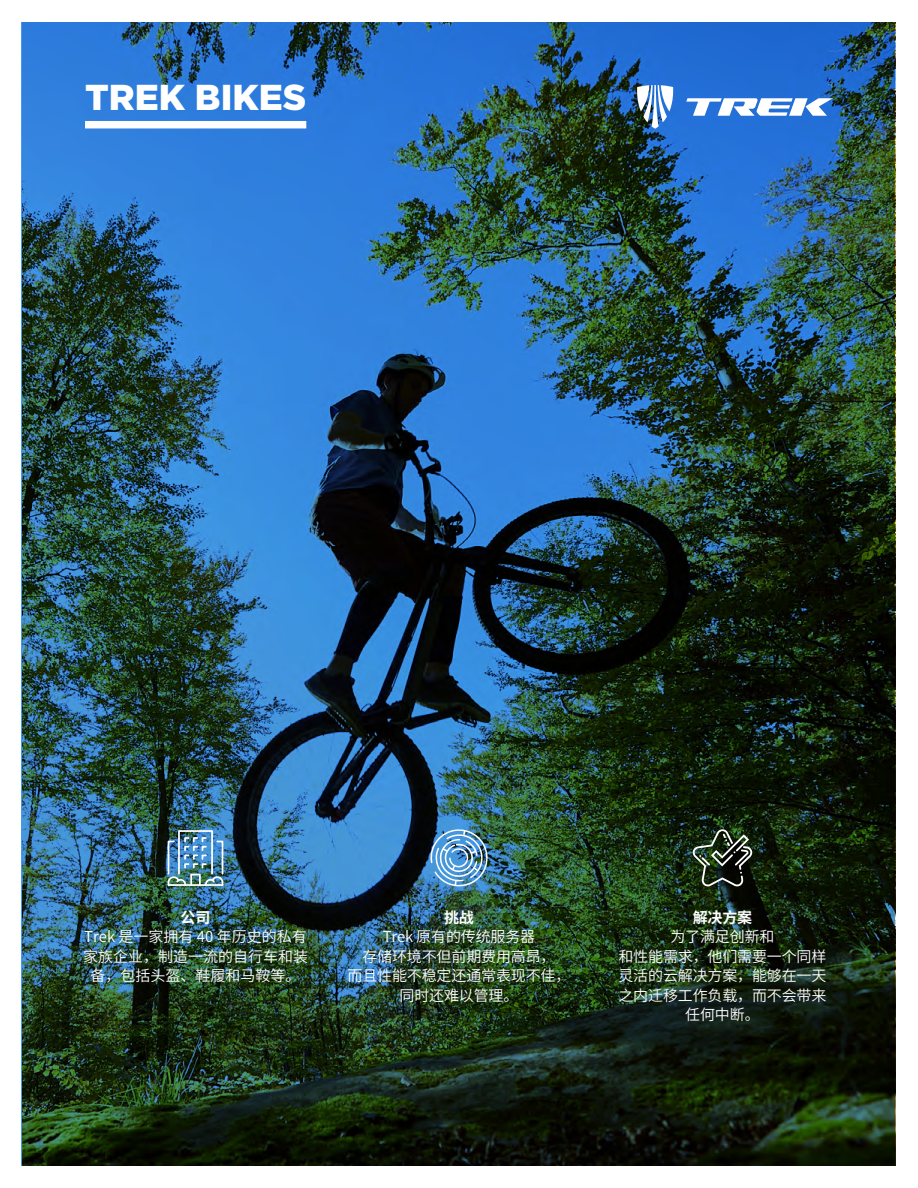
<style>
.page{position:relative;width:918px;height:1188px;background:#fff}
.page>*{position:absolute;margin:0;border:0;box-sizing:border-box;transform-origin:0 0}
.t1{font:900 36px "Gotham";color:#fff}
.t2{font:15px/19.5px "Source Han Sans CN";letter-spacing:-.01em;color:#fff;text-align:center}
.t3{font:700 15px "Source Han Sans CN";letter-spacing:-.01em;color:#fff}
</style>
<div class="page">
<img style="left:21px;top:22px;width:874px;height:1144px">
<svg style="left:637px;top:85px;width:37px;height:44px"></svg>
<svg style="left:686px;top:98px;width:147px;height:18px"></svg>
<div style="left:85px;top:121px;width:221px;height:7px;background:#fff"></div>
<img style="left:430px;top:829px;width:58px;height:58px">
<div style="left:178px;top:830px;width:35px;height:45px;border:2px solid #fff"></div>
<img style="left:167px;top:836px;width:57px;height:51px">
<svg style="left:692px;top:829px;width:61px;height:58px;background:#384534"></svg>
<h1 class="t1" style="left:85px;top:73px;width:223px">TREK BIKES</h1>
<p class="t3" style="left:181px;top:909px;width:31px">公司</p>
<p class="t2" style="left:83px;top:927px;width:226px">Trek 是一家拥有 40 年历史的私有家族企业，制造一流的自行车和装备，包括头盔、鞋履和马鞍等。</p>
<p class="t3" style="left:444px;top:909px;width:31px">挑战</p>
<p class="t2" style="left:348px;top:927px;width:224px">Trek 原有的传统服务器<br>存储环境不但前期费用高昂，<br>而且性能不稳定还通常表现不佳，同时还难以管理。</p>
<p class="t3" style="left:693px;top:909px;width:61px">解决方案</p>
<p class="t2" style="left:618px;top:927px;width:210px">为了满足创新和<br>和性能需求，他们需要一个同样灵活的云解决方案，能够在一天之内迁移工作负载，而不会带来任何中断。</p>
</div>
